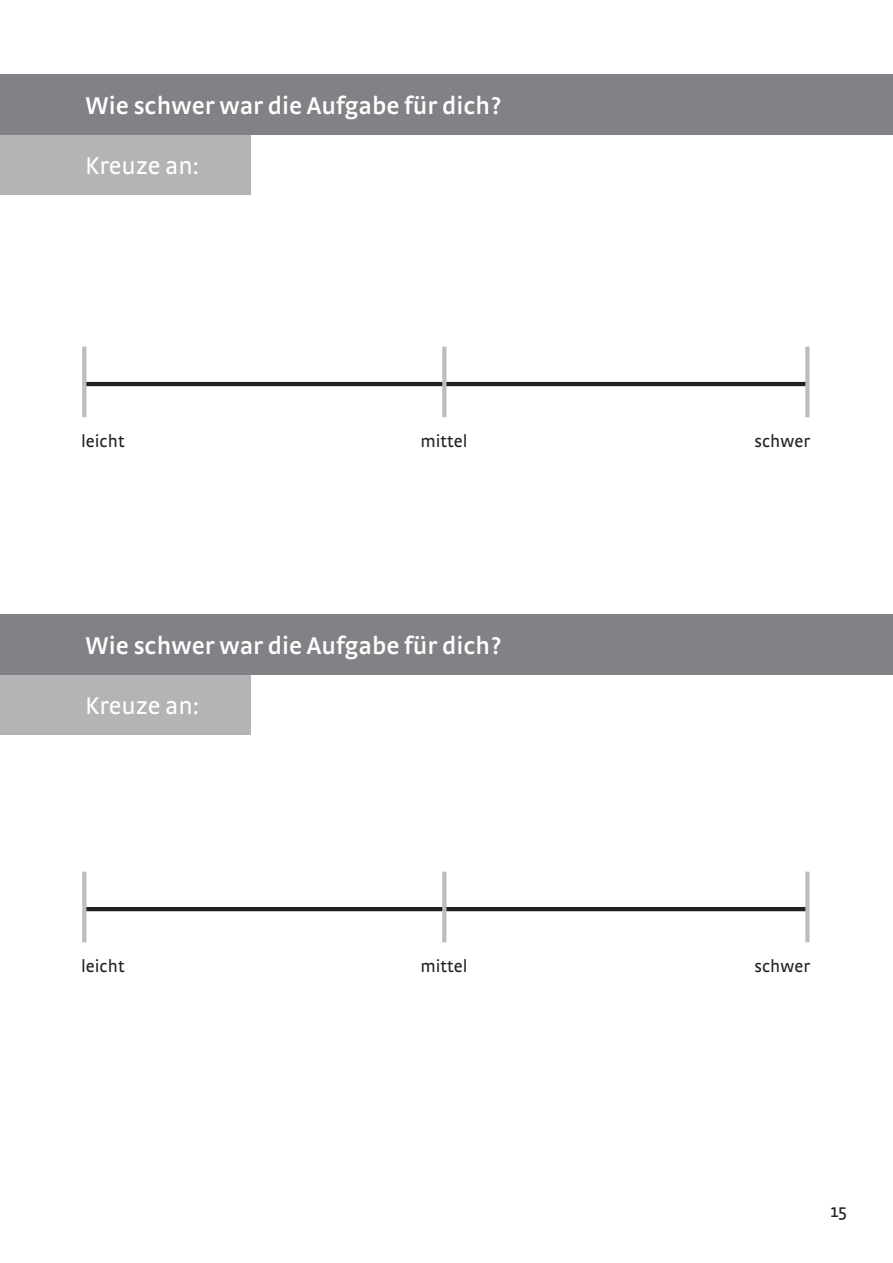
<style>
.page{position:relative;width:893px;height:1263px;background:#fff}
.page>*{position:absolute;margin:0;border:0;box-sizing:border-box;transform-origin:0 0}
.t1{font:600 25.5px "Strada OT";color:#fff}
.t2{font:25.5px "Strada OT";color:#fff}
.t3{font:18.6px "Strada OT";color:#231f20}
.t4{font:18px "Strada OT";color:#231f20}
</style>
<div class="page">
<div style="left:0;top:74px;width:893px;height:61px;background:#808285"></div>
<div style="left:0;top:134px;width:251px;height:61px;background:#b2b4b5"></div>
<div style="left:0;top:614px;width:893px;height:61px;background:#808285"></div>
<div style="left:0;top:674px;width:251px;height:61px;background:#b2b4b5"></div>
<hr style="left:85px;top:382px;width:723px;height:4px;background:#231f20">
<svg style="left:442px;top:347px;width:4px;height:70px"></svg>
<svg style="left:82px;top:347px;width:4px;height:70px"></svg>
<svg style="left:805px;top:347px;width:4px;height:70px"></svg>
<hr style="left:85px;top:907px;width:723px;height:4px;background:#231f20">
<svg style="left:442px;top:872px;width:4px;height:70px"></svg>
<svg style="left:82px;top:872px;width:4px;height:70px"></svg>
<svg style="left:805px;top:872px;width:4px;height:70px"></svg>
<p class="t1" style="left:85px;top:91px;width:418px">Wie schwer war die Aufgabe für dich?</p>
<p class="t2" style="left:85px;top:151px;width:115px">Kreuze an:</p>
<p class="t4" style="left:81px;top:430px;width:45px">leicht</p>
<p class="t4" style="left:420px;top:430px;width:49px">mittel</p>
<p class="t4" style="left:755px;top:430px;width:57px">schwer</p>
<p class="t1" style="left:85px;top:631px;width:418px">Wie schwer war die Aufgabe für dich?</p>
<p class="t2" style="left:85px;top:691px;width:115px">Kreuze an:</p>
<p class="t4" style="left:81px;top:955px;width:45px">leicht</p>
<p class="t4" style="left:420px;top:955px;width:49px">mittel</p>
<p class="t4" style="left:755px;top:955px;width:57px">schwer</p>
<p class="t3" style="left:830px;top:1200px;width:18px">15</p>
</div>
